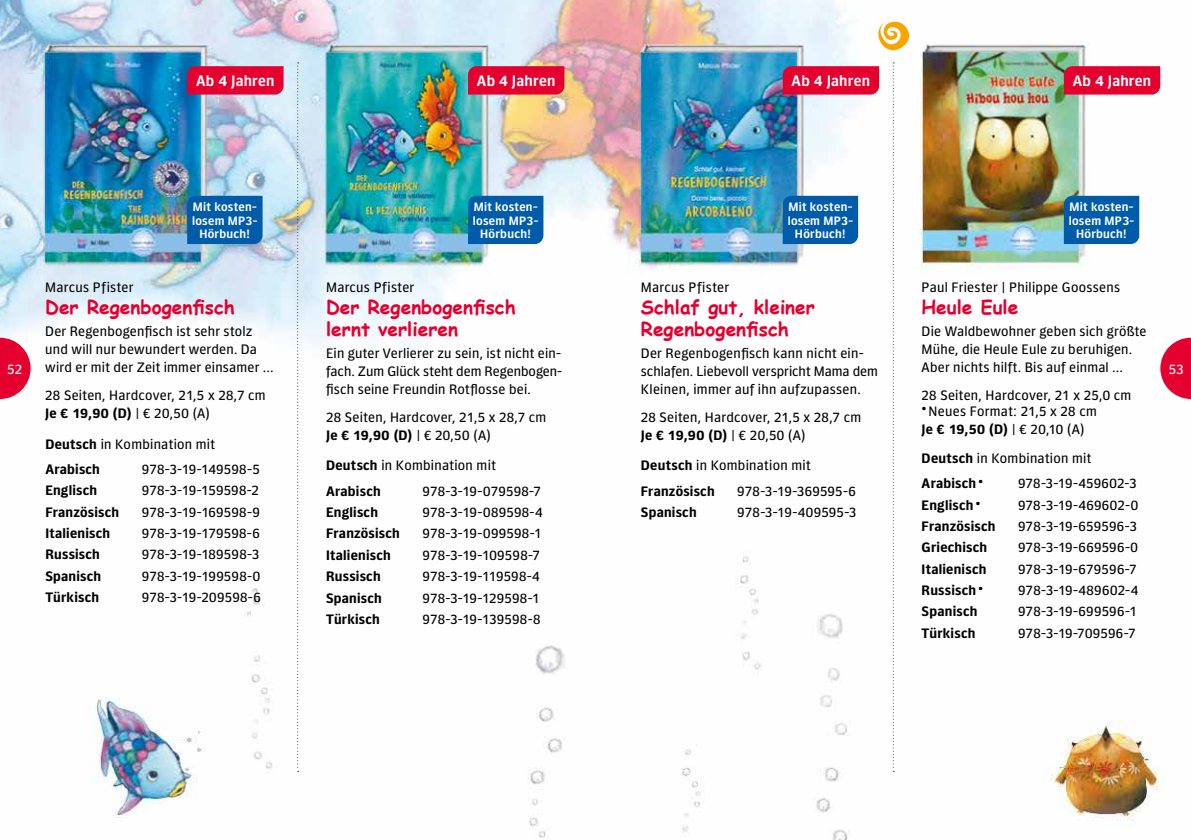
<style>
.page{position:relative;width:1191px;height:840px;background:#fff}
.page>*{position:absolute;margin:0;border:0;box-sizing:border-box;transform-origin:0 0}
.t1{font:700 19px/22px "Comic Sans MS";color:#e4002f}
.t2{font:15.4px "Forward Sans Semi";letter-spacing:.015em;color:#fff}
.t3{font:14px/18px "Forward Sans";letter-spacing:.015em;color:#000}
.t4{font:700 14px/25.2px "Forward Sans";letter-spacing:.015em;color:#000}
.t5{font:14px "Forward Sans";color:#fff}
.t6{font:12.4px/13.6px "Forward Sans Semi";letter-spacing:.02em;color:#fff;text-align:center}
.s1{font-weight:700}
.s2{font-weight:400}
</style>
<div class="page">
<img style="left:0;top:0;width:1166px;height:839px">
<svg style="left:297px;top:62px;width:2px;height:709px"></svg>
<svg style="left:892px;top:62px;width:2px;height:709px"></svg>
<svg style="left:878px;top:22px;width:31px;height:28px"></svg>
<div style="left:782px;top:66px;width:97px;height:28px;background:#e4002f"></div>
<div style="left:468px;top:66px;width:96px;height:28px;background:#e4002f"></div>
<div style="left:187px;top:66px;width:96px;height:28px;background:#e4002f"></div>
<div style="left:782px;top:196px;width:76px;height:48px;background:#005ca9"></div>
<div style="left:187px;top:196px;width:75px;height:48px;background:#005ca9"></div>
<div style="left:468px;top:196px;width:75px;height:48px;background:#005ca9"></div>
<div style="left:1063px;top:196px;width:76px;height:48px;background:#005ca9"></div>
<div style="left:1063px;top:66px;width:97px;height:28px;background:#e4002f"></div>
<svg style="left:0;top:337px;width:31px;height:62px"></svg>
<svg style="left:1160px;top:337px;width:31px;height:62px"></svg>
<p class="t2" style="left:196px;top:72px;width:80px">Ab 4 Jahren</p>
<p class="t2" style="left:477px;top:72px;width:80px">Ab 4 Jahren</p>
<p class="t2" style="left:791px;top:72px;width:80px">Ab 4 Jahren</p>
<p class="t2" style="left:1072px;top:72px;width:80px">Ab 4 Jahren</p>
<p class="t6" style="left:192px;top:200px;width:67px">Mit kosten&shy;losem MP3-<br>Hörbuch!</p>
<p class="t6" style="left:473px;top:200px;width:67px">Mit kosten&shy;losem MP3-<br>Hörbuch!</p>
<p class="t6" style="left:1068px;top:200px;width:67px">Mit kosten&shy;losem MP3-<br>Hörbuch!</p>
<p class="t6" style="left:787px;top:200px;width:67px">Mit kosten&shy;losem MP3-<br>Hörbuch!</p>
<p class="t3" style="left:45px;top:277px;width:90px">Marcus Pfister</p>
<h1 class="t1" style="left:45px;top:295px;width:191px">Der Regenbogenfisch</h1>
<p class="t3" style="left:45px;top:321px;width:230px">Der Regenbogenfisch ist sehr stolz und will nur bewundert werden. Da wird er mit der Zeit immer einsamer …</p>
<p class="t3" style="left:641px;top:277px;width:90px">Marcus Pfister</p>
<h1 class="t1" style="left:641px;top:295px;width:176px">Schlaf gut, kleiner<br>Regenbogenfisch</h1>
<p class="t3" style="left:641px;top:343px;width:238px">Der Regenbogenfisch kann nicht ein&shy;schlafen. Liebevoll verspricht Mama dem<br>Kleinen, immer auf ihn aufzupassen.</p>
<p class="t3" style="left:326px;top:277px;width:90px">Marcus Pfister</p>
<h1 class="t1" style="left:326px;top:295px;width:191px">Der Regenbogenfisch lernt verlieren</h1>
<p class="t3" style="left:326px;top:343px;width:238px;text-align:justify">Ein guter Verlierer zu sein, ist nicht ein&shy;fach. Zum Glück steht dem Regenbogen&shy;fisch seine Freundin Rotflosse bei.</p>
<p class="t3" style="left:921px;top:277px;width:200px">Paul Friester | Philippe Goossens</p>
<h1 class="t1" style="left:921px;top:295px;width:98px">Heule Eule</h1>
<p class="t3" style="left:921px;top:321px;width:226px">Die Waldbewohner geben sich größte<br>Mühe, die Heule Eule zu beruhigen.<br>Aber nichts hilft. Bis auf einmal …</p>
<p class="t5" style="left:7px;top:359px;width:17px">52</p>
<p class="t5" style="left:1168px;top:359px;width:16px">53</p>
<p class="t3" style="left:45px;top:385px;width:222px">28 Seiten, Hardcover, 21,5 x 28,7 cm<br><span class="s1">Je € 19,90 (D)</span> | € 20,50 (A)</p>
<p class="t3" style="left:921px;top:385px;width:211px">28 Seiten, Hardcover, 21 x 25,0 cm</p>
<p class="t3" style="left:921px;top:401px;width:177px">• Neues Format: 21,5 x 28 cm<br><span class="s1">Je € 19,50 (D)</span> | € 20,10 (A)</p>
<p class="t3" style="left:326px;top:407px;width:222px">28 Seiten, Hardcover, 21,5 x 28,7 cm<br><span class="s1">Je € 19,90 (D)</span> | € 20,50 (A)</p>
<p class="t3" style="left:641px;top:407px;width:222px">28 Seiten, Hardcover, 21,5 x 28,7 cm<br><span class="s1">Je € 19,90 (D)</span> | € 20,50 (A)</p>
<p class="t3" style="left:45px;top:430px;width:171px;line-height:25.2px"><span class="s1">Deutsch</span> in Kombination mit<br><span class="s1">Arabisch</span></p>
<p class="t3" style="left:921px;top:444px;width:171px;line-height:25.2px"><span class="s1">Deutsch</span> in Kombination mit<br><span class="s1">Arabisch</span>•</p>
<p class="t3" style="left:326px;top:452px;width:171px;line-height:25.2px"><span class="s1">Deutsch</span> in Kombination mit<br><span class="s1">Arabisch</span></p>
<p class="t4" style="left:641px;top:452px;width:171px">Deutsch <span class="s2">in Kombination mit<br></span>Französisch</p>
<p class="t3" style="left:142px;top:459px;width:119px">978-3-19-149598-5</p>
<p class="t3" style="left:1018px;top:473px;width:120px">978-3-19-459602-3</p>
<p class="t4" style="left:45px;top:476px;width:53px">Englisch</p>
<p class="t3" style="left:142px;top:480px;width:119px">978-3-19-159598-2</p>
<p class="t4" style="left:45px;top:498px;width:75px">Französisch</p>
<p class="t3" style="left:142px;top:502px;width:120px">978-3-19-169598-9</p>
<p class="t4" style="left:45px;top:519px;width:66px">Italienisch</p>
<p class="t3" style="left:142px;top:523px;width:120px">978-3-19-179598-6</p>
<p class="t4" style="left:45px;top:540px;width:56px">Russisch</p>
<p class="t3" style="left:142px;top:544px;width:119px">978-3-19-189598-3</p>
<p class="t4" style="left:45px;top:562px;width:57px">Spanisch</p>
<p class="t3" style="left:142px;top:566px;width:120px">978-3-19-199598-0</p>
<p class="t4" style="left:45px;top:583px;width:55px">Türkisch</p>
<p class="t3" style="left:142px;top:587px;width:121px">978-3-19-209598-6</p>
<p class="t3" style="left:422px;top:481px;width:120px">978-3-19-079598-7</p>
<p class="t3" style="left:737px;top:481px;width:120px">978-3-19-369595-6</p>
<p class="t4" style="left:921px;top:491px;width:60px">Englisch<span class="s2">•</span></p>
<p class="t3" style="left:1018px;top:494px;width:122px">978-3-19-469602-0</p>
<p class="t4" style="left:921px;top:512px;width:75px">Französisch</p>
<p class="t3" style="left:1018px;top:516px;width:120px">978-3-19-659596-3</p>
<p class="t4" style="left:921px;top:533px;width:67px">Griechisch</p>
<p class="t3" style="left:1018px;top:537px;width:121px">978-3-19-669596-0</p>
<p class="t4" style="left:921px;top:555px;width:66px">Italienisch</p>
<p class="t3" style="left:1018px;top:558px;width:120px">978-3-19-679596-7</p>
<p class="t4" style="left:921px;top:576px;width:63px">Russisch<span class="s2">•</span></p>
<p class="t3" style="left:1018px;top:580px;width:122px">978-3-19-489602-4</p>
<p class="t4" style="left:921px;top:597px;width:57px">Spanisch</p>
<p class="t3" style="left:1018px;top:601px;width:120px">978-3-19-699596-1</p>
<p class="t4" style="left:921px;top:619px;width:55px">Türkisch</p>
<p class="t3" style="left:1018px;top:622px;width:119px">978-3-19-709596-7</p>
<p class="t4" style="left:326px;top:498px;width:53px">Englisch</p>
<p class="t3" style="left:422px;top:502px;width:121px">978-3-19-089598-4</p>
<p class="t4" style="left:326px;top:520px;width:75px">Französisch</p>
<p class="t3" style="left:422px;top:523px;width:121px">978-3-19-099598-1</p>
<p class="t4" style="left:326px;top:541px;width:66px">Italienisch</p>
<p class="t3" style="left:422px;top:545px;width:119px">978-3-19-109598-7</p>
<p class="t4" style="left:326px;top:562px;width:56px">Russisch</p>
<p class="t3" style="left:422px;top:566px;width:119px">978-3-19-119598-4</p>
<p class="t4" style="left:326px;top:584px;width:57px">Spanisch</p>
<p class="t3" style="left:422px;top:587px;width:119px">978-3-19-129598-1</p>
<p class="t4" style="left:326px;top:605px;width:55px">Türkisch</p>
<p class="t3" style="left:422px;top:609px;width:119px">978-3-19-139598-8</p>
<p class="t4" style="left:641px;top:498px;width:57px">Spanisch</p>
<p class="t3" style="left:737px;top:502px;width:121px">978-3-19-409595-3</p>
</div>
